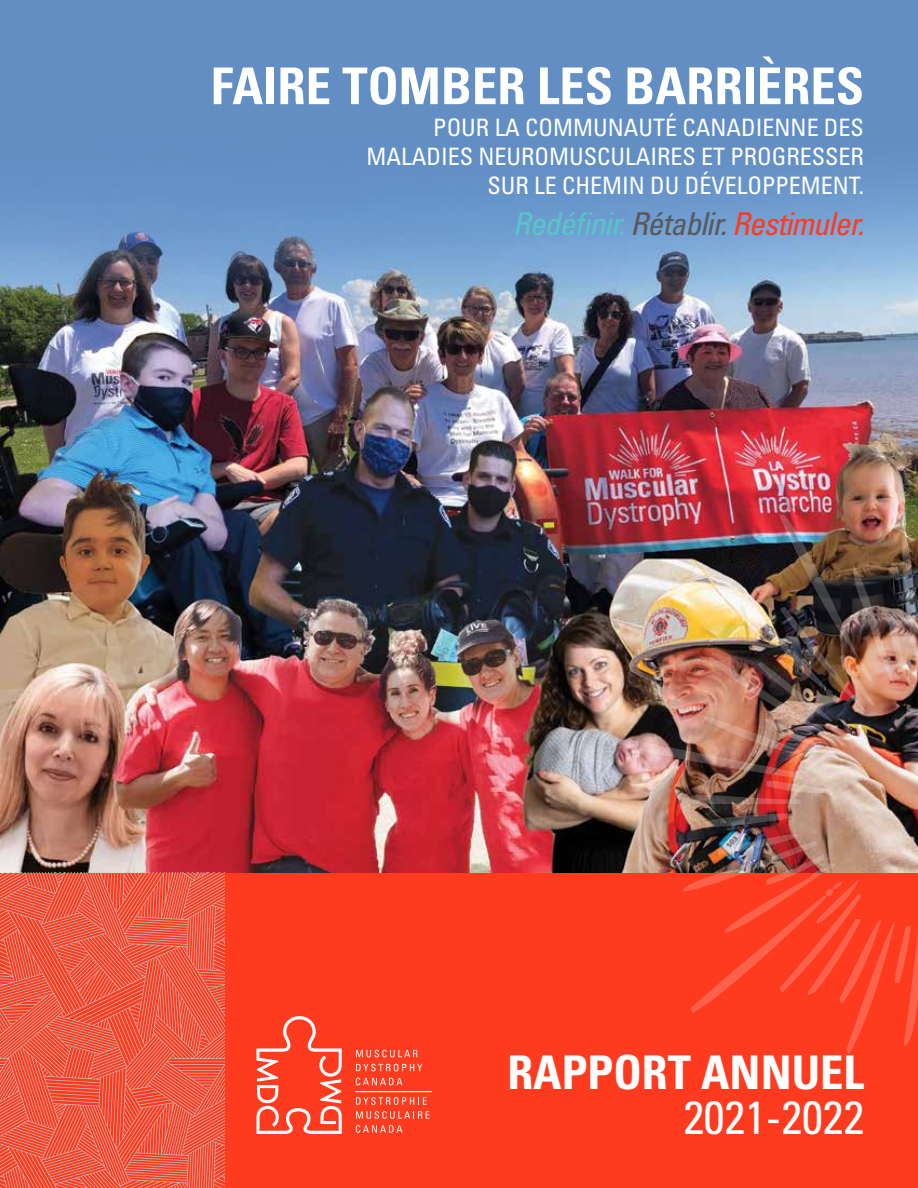
<style>
.page{position:relative;width:918px;height:1188px;background:#fff}
.page>*{position:absolute;margin:0;border:0;box-sizing:border-box;transform-origin:0 0}
.t1{font:700 condensed 50.7px "Univers LT Pro";color:#fff}
.t2{font:700 condensed 46.5px "Univers LT Pro";color:#fff}
.t3{font:condensed 46.5px "Univers LT Pro";color:#fff}
.t4{font:italic condensed 31.5px "Univers LT Pro";letter-spacing:-.025em;color:#fe3b1f}
.t5{font:condensed 24px/28.8px "Univers LT Pro";color:#fff;text-align:right}
.s1{color:#58c5c7}
.s2{color:#58595b}
</style>
<div class="page">
<img style="left:0;top:321px;width:918px;height:552px">
<svg style="left:0;top:0;width:918px;height:321px;fill:#628ec4"></svg>
<div style="left:0;top:873px;width:918px;height:315px;background:#fe3b1f"></div>
<svg style="left:0;top:873px;width:225px;height:315px"></svg>
<img style="left:619px;top:503px;width:299px;height:551px">
<svg style="left:256px;top:1016px;width:86px;height:118px"></svg>
<svg style="left:356px;top:1050px;width:62px;height:7px"></svg>
<svg style="left:356px;top:1064px;width:66px;height:7px"></svg>
<svg style="left:356px;top:1078px;width:46px;height:7px"></svg>
<svg style="left:356px;top:1097px;width:71px;height:8px"></svg>
<svg style="left:356px;top:1111px;width:74px;height:8px"></svg>
<svg style="left:356px;top:1125px;width:46px;height:8px"></svg>
<hr style="left:355px;top:1091px;width:77px;height:1px;background:#fff">
<h1 class="t1" style="left:211px;top:55px;width:655px">FAIRE TOMBER LES BARRIÈRES</h1>
<p class="t5" style="left:367px;top:112px;width:499px">POUR LA COMMUNAUTÉ CANADIENNE DES<br>MALADIES NEUROMUSCULAIRES ET PROGRESSER<br>SUR LE CHEMIN DU DÉVELOPPEMENT.</p>
<h3 class="t4" style="left:513px;top:203px;width:353px"><span class="s1">Redéfinir.</span> <span class="s2">Rétablir.</span> Restimuler.</h3>
<h2 class="t2" style="left:507px;top:1044px;width:358px">RAPPORT ANNUEL</h2>
<h2 class="t3" style="left:683px;top:1088px;width:182px">2021-2022</h2>
</div>
